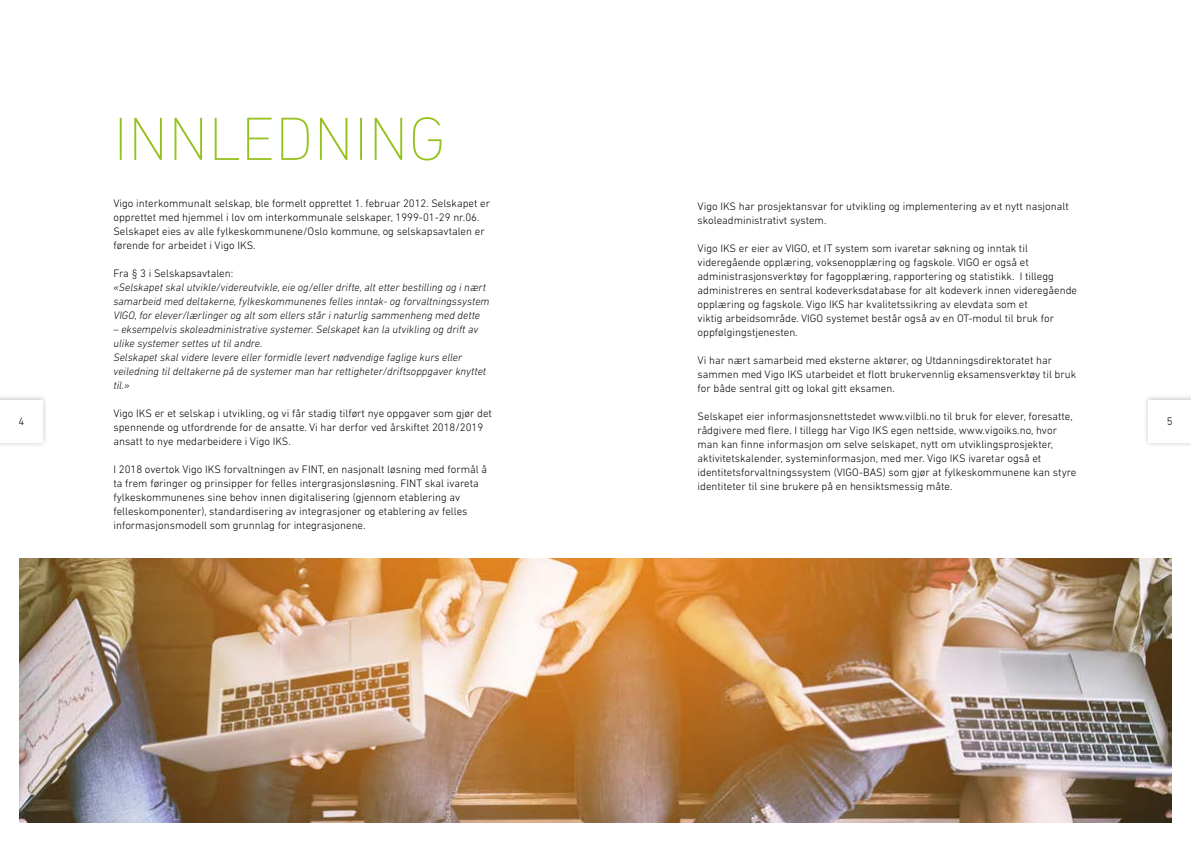
<style>
.page{position:relative;width:1191px;height:842px;background:#fff}
.page>*{position:absolute;margin:0;border:0;box-sizing:border-box;transform-origin:0 0}
.t1{font:200 62px "DIN Next LT Pro";color:#95c11f}
.t2{font:300 11px/14px "DIN Next LT Pro";color:#000}
.t3{font:italic 300 11px/14px "DIN Next LT Pro";color:#000}
</style>
<div class="page">
<img style="left:20px;top:558px;width:1151px;height:264px">
<div style="left:0;top:395px;width:48px;height:53px;background:#000;opacity:.25"></div>
<div style="left:0;top:400px;width:43px;height:42px;background:#fff"></div>
<div style="left:1143px;top:395px;width:48px;height:53px;background:#000;opacity:.25"></div>
<div style="left:1148px;top:400px;width:43px;height:42px;background:#fff"></div>
<h1 class="t1" style="left:113px;top:103px;width:334px">INNLEDNING</h1>
<p class="t2" style="left:113px;top:196px;width:378px">Vigo interkommunalt selskap, ble formelt opprettet 1. februar 2012. Selskapet er opprettet med hjemmel i lov om interkommunale selskaper, 1999-01-29 nr.06.<br>Selskapet eies av alle fylkeskommunene/Oslo kommune, og selskapsavtalen er førende for arbeidet i Vigo IKS.</p>
<p class="t2" style="left:113px;top:266px;width:121px">Fra § 3 i Selskapsavtalen:</p>
<p class="t3" style="left:113px;top:280px;width:378px">«Selskapet skal utvikle/videreutvikle, eie og/eller drifte, alt etter bestilling og i nært samarbeid med deltakerne, fylkeskommunenes felles inntak- og forvaltningssystem<br>VIGO, for elever/lærlinger og alt som ellers står i naturlig sammenheng med dette</p>
<p class="t3" style="left:113px;top:322px;width:374px">– eksempelvis skoleadministrative systemer. Selskapet kan la utvikling og drift av ulike systemer settes ut til andre.<br>Selskapet skal videre levere eller formidle levert nødvendige faglige kurs eller veiledning til deltakerne på de systemer man har rettigheter/driftsoppgaver knyttet til.»</p>
<p class="t2" style="left:113px;top:406px;width:380px">Vigo IKS er et selskap i utvikling, og vi får stadig tilført nye oppgaver som gjør det spennende og utfordrende for de ansatte. Vi har derfor ved årskiftet 2018/2019 ansatt to nye medarbeidere i Vigo IKS.</p>
<p class="t2" style="left:113px;top:462px;width:375px">I 2018 overtok Vigo IKS forvaltningen av FINT, en nasjonalt løsning med formål å ta frem føringer og prinsipper for felles intergrasjonsløsning. FINT skal ivareta fylkeskommunenes sine behov innen digitalisering (gjennom etablering av felleskomponenter), standardisering av integrasjoner og etablering av felles informasjonsmodell som grunnlag for integrasjonene.</p>
<p class="t2" style="left:697px;top:199px;width:373px">Vigo IKS har prosjektansvar for utvikling og implementering av et nytt nasjonalt skoleadministrativt system.</p>
<p class="t2" style="left:697px;top:241px;width:381px">Vigo IKS er eier av VIGO, et IT system som ivaretar søkning og inntak til videregående opplæring, voksenopplæring og fagskole. VIGO er også et administrasjonsverktøy for fagopplæring, rapportering og statistikk. I tillegg administreres en sentral kodeverksdatabase for alt kodeverk innen videregående opplæring og fagskole. Vigo IKS har kvalitetssikring av elevdata som et<br>viktig arbeidsområde. VIGO systemet består også av en OT-modul til bruk for oppfølgingstjenesten.</p>
<p class="t2" style="left:697px;top:353px;width:380px">Vi har nært samarbeid med eksterne aktører, og Utdanningsdirektoratet har sammen med Vigo IKS utarbeidet et flott brukervennlig eksamensverktøy til bruk for både sentral gitt og lokal gitt eksamen.</p>
<p class="t2" style="left:697px;top:409px;width:380px">Selskapet eier informasjonsnettstedet www.vilbli.no til bruk for elever, foresatte, rådgivere med flere. I tillegg har Vigo IKS egen nettside, www.vigoiks.no, hvor man kan finne informasjon om selve selskapet, nytt om utviklingsprosjekter, aktivitetskalender, systeminformasjon, med mer. Vigo IKS ivaretar også et identitetsforvaltningssystem (VIGO-BAS) som gjør at fylkeskommunene kan styre identiteter til sine brukere på en hensiktsmessig måte.</p>
<p class="t2" style="left:18px;top:414px;width:7px">4</p>
<p class="t2" style="left:1166px;top:414px;width:7px">5</p>
</div>
